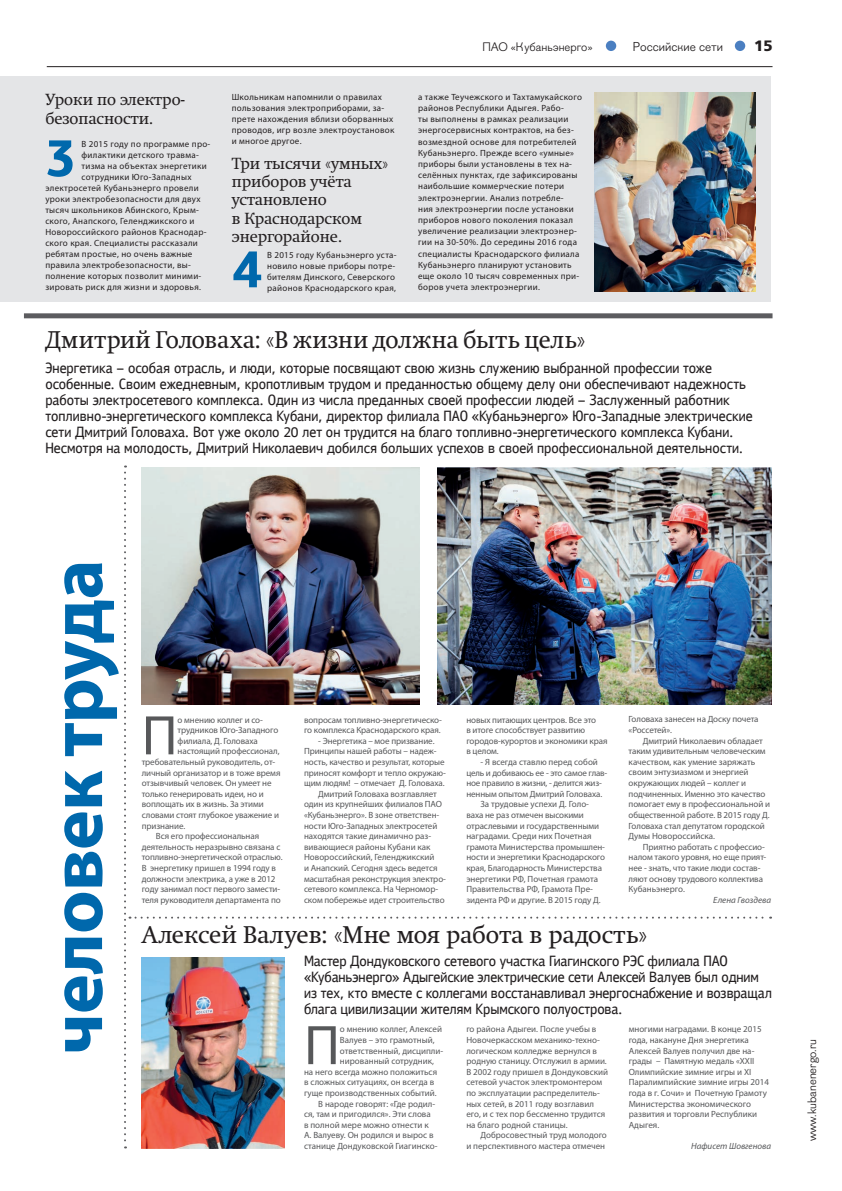
<style>
.page{position:relative;width:842px;height:1191px;background:#fff}
.page>*{position:absolute;margin:0;border:0;box-sizing:border-box;transform-origin:0 0}
.t1{font:700 75.6px "Myriad Pro";letter-spacing:-.01em;color:#0068ac}
.t2{font:56.2px "Myriad Pro";color:#57585a}
.t3{font:24px "Swift C";color:#231f20}
.t4{font:16px/18px "Swift C";color:#231f20}
.t5{font:15px "Free Set Bold C";color:#231f20}
.t6{font:12.6px "Figgins Sans";color:#231f20}
.t7{font:12px "Figgins Sans";color:#231f20}
.t8{font:9px/10.6px "Myriad Pro";letter-spacing:-.01em;color:#57585a}
.t9{font:9px/11px "Myriad Pro";letter-spacing:.03em;color:#231f20}
.t10{font:italic 9px "Myriad Pro";color:#57585a}
</style>
<div class="page">
<div style="left:735px;top:41px;width:10px;height:10px;background:#4b7fc1;border-radius:50%"></div>
<div style="left:606px;top:41px;width:10px;height:10px;background:#4b7fc1;border-radius:50%"></div>
<hr style="left:47px;top:66px;width:725px;height:1px;background:#231f20">
<div style="left:24px;top:313px;width:748px;height:5px;background:#5c5c5f"></div>
<div style="left:0;top:77px;width:771px;height:225px;background:#e4e5e7"></div>
<img style="left:594px;top:93px;width:161px;height:198px">
<img style="left:124px;top:465px;width:647px;height:683px">
<h3 class="t4" style="left:45px;top:90px;width:141px;line-height:19px">Уроки по электро&shy;безопасности.</h3>
<p class="t9" style="left:81px;top:138px;width:130px">В 2015 году по программе про&shy;филактики детского травма&shy;тизма на объектах энергетики сотрудники Юго-Западных</p>
<p class="t9" style="left:45px;top:182px;width:163px">электросетей Кубаньэнерго провели уроки электробезопасности для двух тысяч школьников Абинского, Крым&shy;ского, Анапского, Геленджикского и Новороссийского районов Краснодар&shy;ского края. Специалисты рассказали ребятам простые, но очень важные правила электробезопасности, вы&shy;полнение которых позволит миними&shy;зировать риск для жизни и здоровья.</p>
<p class="t9" style="left:232px;top:91px;width:164px">Школьникам напомнили о правилах пользования электроприборами, за&shy;прете нахождения вблизи оборванных проводов, игр возле электроустановок и многое другое.</p>
<h3 class="t4" style="left:232px;top:155px;width:158px">Три тысячи «умных» приборов учёта установлено<br>в Краснодарском энергорайоне.</h3>
<p class="t9" style="left:267px;top:249px;width:131px">В 2015 году Кубаньэнерго уста&shy;новило новые приборы потре&shy;бителям Динского, Северского районов Краснодарского края,</p>
<h3 class="t7" style="left:482px;top:40px;width:112px">ПАО «Кубаньэнерго»</h3>
<h3 class="t6" style="left:633px;top:39px;width:92px">Российские сети</h3>
<p class="t9" style="left:418px;top:91px;width:165px">а также Теучежского и Тахтамукайского районов Республики Адыгея. Рабо-<br>ты выполнены в рамках реализации энергосервисных контрактов, на без&shy;возмездной основе для потребителей Кубаньэнерго. Прежде всего «умные» приборы были установлены в тех на&shy;селённых пунктах, где зафиксированы наибольшие коммерческие потери электроэнергии. Анализ потребле-<br>ния электроэнергии после установки приборов нового поколения показал увеличение реализации электроэнер&shy;гии на 30-50%. До середины 2016 года специалисты Краснодарского филиала Кубаньэнерго планируют установить еще около 10 тысяч современных при&shy;боров учета электроэнергии.</p>
<h3 class="t3" style="left:45px;top:325px;width:542px">Дмитрий Головаха: «В жизни должна быть цель»</h3>
<h3 class="t5" style="left:754px;top:37px;width:20px">15</h3>
<h1 class="t1" style="left:27px;top:1055px;width:497px;rotate:-90deg">человек труда</h1>
<p class="t8" style="left:629px;top:714px;width:131px">Головаха занесен на Доску почета «Россетей».</p>
<p class="t8" style="left:629px;top:735px;width:143px;text-indent:14px">Дмитрий Николаевич обладает таким удивительным человеческим качеством, как умение заряжать своим энтузиазмом и энергией окружающих людей – коллег и подчиненных. Именно это качество помогает ему в профессиональной и общественной работе. В 2015 году Д.<br>Головаха стал депутатом городской<br>Думы Новороссийска.</p>
<p class="t8" style="left:629px;top:841px;width:139px;text-indent:14px">Приятно работать с профессио&shy;налом такого уровня, но еще прият&shy;нее - знать, что такие люди состав&shy;ляют основу трудового коллектива<br>Кубаньэнерго.</p>
<p class="t10" style="left:713px;top:894px;width:59px">Елена Гвоздева</p>
<h2 class="t2" style="left:142px;top:701px;width:37px">П</h2>
<p class="t8" style="left:178px;top:714px;width:87px">о мнению коллег и со-</p>
<p class="t8" style="left:466px;top:714px;width:143px">новых питающих центров. Все это<br>в итоге способствует развитию городов-курортов и экономики края в целом.</p>
<p class="t8" style="left:480px;top:756px;width:119px">- Я всегда ставлю перед собой</p>
<p class="t8" style="left:466px;top:767px;width:142px">цель и добиваюсь ее - это самое глав-</p>
<p class="t8" style="left:466px;top:777px;width:137px">ное правило в жизни, - делится жиз-</p>
<p class="t8" style="left:466px;top:788px;width:137px">ненным опытом Дмитрий Головаха.</p>
<p class="t8" style="left:480px;top:799px;width:110px">За трудовые успехи Д. Голо-</p>
<p class="t8" style="left:466px;top:809px;width:119px">ваха не раз отмечен высокими</p>
<p class="t8" style="left:466px;top:820px;width:134px">отраслевыми и государственными</p>
<p class="t8" style="left:466px;top:830px;width:127px">наградами. Среди них Почетная</p>
<p class="t8" style="left:466px;top:841px;width:140px">грамота Министерства промышлен-</p>
<p class="t8" style="left:466px;top:852px;width:140px">ности и энергетики Краснодарского</p>
<p class="t8" style="left:466px;top:862px;width:137px">края, Благодарность Министерства</p>
<p class="t8" style="left:466px;top:873px;width:133px">энергетики РФ, Почетная грамота</p>
<p class="t8" style="left:466px;top:884px;width:128px">Правительства РФ, Грамота Пре-</p>
<p class="t8" style="left:466px;top:894px;width:136px">зидента РФ и другие. В 2015 году Д.</p>
<h3 class="t3" style="left:142px;top:921px;width:507px">Алексей Валуев: «Мне моя работа в радость»</h3>
<p class="t8" style="left:304px;top:714px;width:139px">вопросам топливно-энергетическо&shy;го комплекса Краснодарского края.</p>
<p class="t8" style="left:318px;top:735px;width:118px">- Энергетика – мое призвание.</p>
<p class="t8" style="left:304px;top:746px;width:134px">Принципы нашей работы – надеж-</p>
<p class="t8" style="left:304px;top:756px;width:142px">ность, качество и результат, которые</p>
<p class="t8" style="left:304px;top:767px;width:143px">приносят комфорт и тепло окружаю-</p>
<p class="t8" style="left:304px;top:777px;width:142px">щим людям! – отмечает Д. Головаха.</p>
<p class="t8" style="left:318px;top:788px;width:120px">Дмитрий Головаха возглавляет</p>
<p class="t8" style="left:304px;top:799px;width:140px">один из крупнейших филиалов ПАО</p>
<p class="t8" style="left:304px;top:809px;width:137px">«Кубаньэнерго». В зоне ответствен-</p>
<p class="t8" style="left:304px;top:820px;width:135px">ности Юго-Западных электросетей</p>
<p class="t8" style="left:304px;top:830px;width:129px">находятся такие динамично раз-</p>
<p class="t8" style="left:304px;top:841px;width:128px">вивающиеся районы Кубани как</p>
<p class="t8" style="left:304px;top:852px;width:132px">Новороссийский, Геленджикский</p>
<p class="t8" style="left:304px;top:862px;width:135px">и Анапский. Сегодня здесь ведется</p>
<p class="t8" style="left:304px;top:873px;width:143px">масштабная реконструкция электро-</p>
<p class="t8" style="left:304px;top:883px;width:136px">сетевого комплекса. На Черномор-</p>
<p class="t8" style="left:304px;top:894px;width:142px">ском побережье идет строительство</p>
<p class="t8" style="left:178px;top:724px;width:102px">трудников Юго-Западного</p>
<p class="t8" style="left:178px;top:735px;width:82px">филиала, Д. Головаха</p>
<p class="t8" style="left:178px;top:746px;width:103px">настоящий профессионал,</p>
<p class="t8" style="left:142px;top:756px;width:135px">требовательный руководитель, от-</p>
<p class="t8" style="left:142px;top:767px;width:140px">личный организатор и в тоже время</p>
<p class="t8" style="left:142px;top:777px;width:131px">отзывчивый человек. Он умеет не</p>
<p class="t8" style="left:142px;top:788px;width:123px">только генерировать идеи, но и</p>
<p class="t8" style="left:142px;top:799px;width:123px">воплощать их в жизнь. За этими</p>
<p class="t8" style="left:142px;top:809px;width:139px">словами стоят глубокое уважение и</p>
<p class="t8" style="left:142px;top:820px;width:45px">признание.</p>
<p class="t8" style="left:156px;top:830px;width:105px">Вся его профессиональная</p>
<p class="t8" style="left:142px;top:841px;width:140px">деятельность неразрывно связана с</p>
<p class="t8" style="left:142px;top:852px;width:142px">топливно-энергетической отраслью.</p>
<p class="t8" style="left:142px;top:862px;width:136px">В энергетику пришел в 1994 году в</p>
<p class="t8" style="left:142px;top:873px;width:135px">должности электрика, а уже в 2012</p>
<p class="t8" style="left:142px;top:883px;width:140px">году занимал пост первого замести-</p>
<p class="t8" style="left:142px;top:894px;width:140px">теля руководителя департамента по</p>
<h2 class="t2" style="left:304px;top:1010px;width:37px">П</h2>
<p class="t8" style="left:340px;top:1023px;width:104px">о мнению коллег, Алексей</p>
<p class="t8" style="left:340px;top:1034px;width:96px">Валуев – это грамотный,</p>
<p class="t8" style="left:340px;top:1045px;width:105px">ответственный, дисципли-</p>
<p class="t8" style="left:340px;top:1055px;width:95px">нированный сотрудник,</p>
<p class="t8" style="left:304px;top:1066px;width:135px">на него всегда можно положиться</p>
<p class="t8" style="left:304px;top:1076px;width:132px">в сложных ситуациях, он всегда в</p>
<p class="t8" style="left:304px;top:1087px;width:134px">гуще производственных событий.</p>
<p class="t8" style="left:318px;top:1098px;width:118px">В народе говорят: «Где родил-</p>
<p class="t8" style="left:304px;top:1108px;width:128px">ся, там и пригодился». Эти слова</p>
<p class="t8" style="left:304px;top:1119px;width:126px">в полной мере можно отнести к</p>
<p class="t8" style="left:304px;top:1130px;width:131px">А. Валуеву. Он родился и вырос в</p>
<p class="t8" style="left:304px;top:1140px;width:135px">станице Дондуковской Гиагинско-</p>
<p class="t8" style="left:466px;top:1023px;width:143px">го района Адыгеи. После учебы в<br>Новочеркасском механико-техно&shy;логическом колледже вернулся в родную станицу. Отслужил в армии.<br>В 2002 году пришел в Дондуковский сетевой участок электромонтером по эксплуатации распределитель&shy;ных сетей, в 2011 году возглавил его, и с тех пор бессменно трудится на благо родной станицы.</p>
<p class="t8" style="left:466px;top:1129px;width:142px;text-align:right">Добросовестный труд молодого<br>и перспективного мастера отмечен</p>
<p class="t8" style="left:629px;top:1023px;width:142px">многими наградами. В конце 2015 года, накануне Дня энергетика<br>Алексей Валуев получил две на&shy;грады – Памятную медаль «XXII<br>Олимпийские зимние игры и XI<br>Паралимпийские зимние игры 2014 года в г. Сочи» и Почетную Грамоту<br>Министерства экономического развития и торговли Республики<br>Адыгея.</p>
<p class="t10" style="left:691px;top:1140px;width:81px">Нафисет Шовгенова</p>
<h3 class="t7" style="left:805px;top:1141px;width:104px;rotate:-90deg">www.kubanenergo.ru</h3>
</div>
